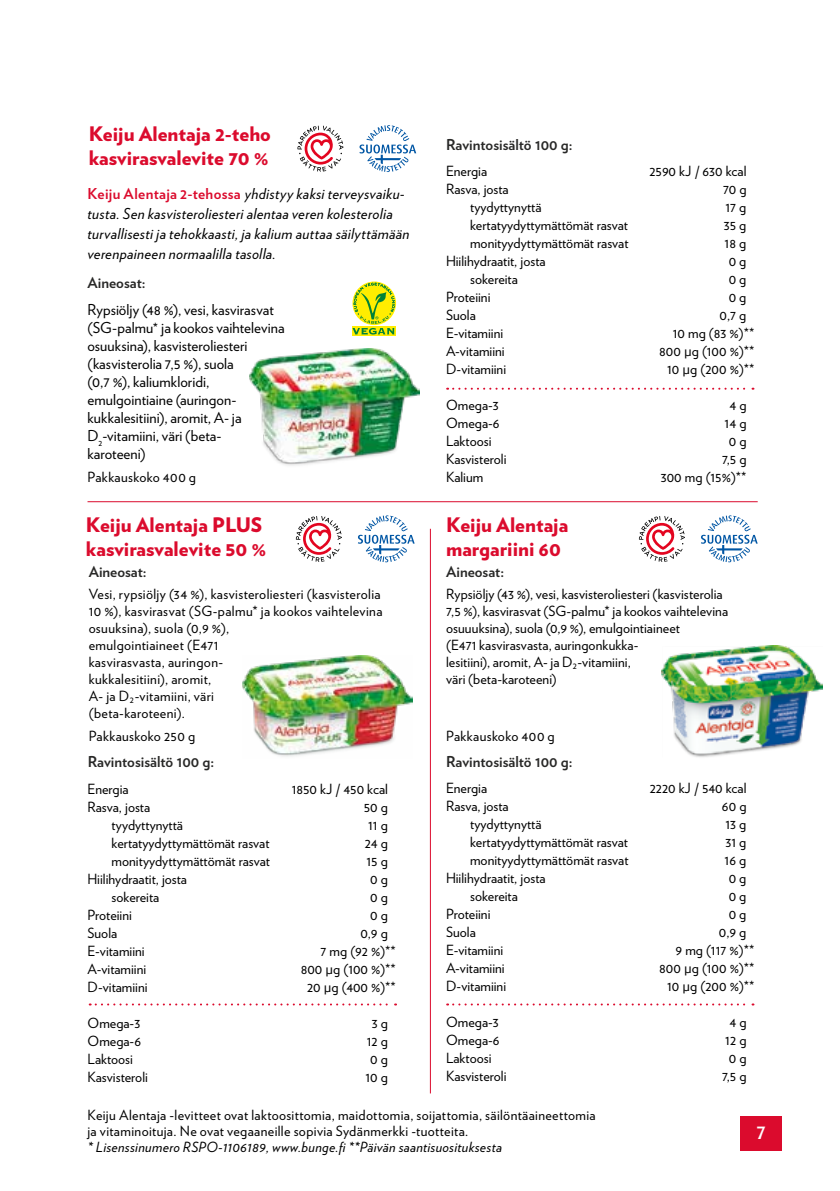
<style>
.page{position:relative;width:840px;height:1191px;background:#fff}
.page>*{position:absolute;margin:0;border:0;box-sizing:border-box;transform-origin:0 0}
.t1{font:900 20px/24px "Verlag";color:#db0b2d}
.t2{font:500 18px "Dax OT";color:#fff}
.t3{font:15px/18px "Verlag";color:#000}
.t4{font:italic 15px/20px "Verlag";letter-spacing:.02em;color:#000}
.t5{font:700 15px "Verlag";color:#282827}
.t6{font:14px/17px "Verlag";color:#000}
.t7{font:14px/17px "Verlag";letter-spacing:.025em;color:#000}
.t8{font:italic 14px "Verlag";letter-spacing:.02em;color:#000}
.s1{font-weight:700;font-style:normal;color:#db0b2d}
.s2{font-size:14px}
.s3{font-family:"Verdana";font-size:12px}
</style>
<div class="page">
<div style="left:740px;top:1116px;width:41px;height:34px;background:#db0b2d"></div>
<svg style="left:447px;top:1003px;width:306px;height:2px"></svg>
<svg style="left:447px;top:388px;width:306px;height:2px"></svg>
<svg style="left:90px;top:1003px;width:306px;height:2px"></svg>
<img style="left:661px;top:646px;width:161px;height:111px">
<img style="left:242px;top:656px;width:170px;height:101px">
<hr style="left:87px;top:501px;width:670px;height:1px;background:#db0b2d">
<hr style="left:430px;top:529px;width:1px;height:564px;background:#db0b2d">
<svg style="left:359px;top:125px;width:57px;height:47px"></svg>
<img style="left:249px;top:349px;width:170px;height:117px">
<svg style="left:352px;top:281px;width:44px;height:44px"></svg>
<div style="left:352px;top:326px;width:43px;height:10px;background:#ffed00"></div>
<svg style="left:352px;top:283px;width:42px;height:52px"></svg>
<svg style="left:297px;top:126px;width:46px;height:46px"></svg>
<svg style="left:358px;top:515px;width:56px;height:47px"></svg>
<svg style="left:296px;top:516px;width:46px;height:46px"></svg>
<svg style="left:701px;top:515px;width:56px;height:47px"></svg>
<svg style="left:638px;top:516px;width:46px;height:46px"></svg>
<h1 class="t1" style="left:89px;top:121px;width:184px">Keiju Alentaja 2-teho kasvirasvalevite 70 %</h1>
<p class="t4" style="left:87px;top:183px;width:323px"><span class="s1">Keiju Alentaja 2-tehossa</span> yhdistyy kaksi terveysvaiku&shy;tusta. Sen kasvisteroliesteri alentaa veren kolesterolia turvallisesti ja tehokkaasti, ja kalium auttaa säilyttämään verenpaineen normaalilla tasolla.</p>
<p class="t5" style="left:87px;top:271px;width:59px">Aineosat:</p>
<p class="t3" style="left:87px;top:299px;width:198px">Rypsiöljy (48 %), vesi, kasvirasvat (SG-palmu<span class="s2">*</span> ja kookos vaihtelevina osuuksina), kasvisteroliesteri (kasvisterolia 7,5 %), suola<br>(0,7 %), kaliumkloridi, emulgointiaine (auringon&shy;kukkalesitiini), aromit, A- ja<br>D<sub>2</sub>-vitamiini, väri (beta-<br>karoteeni)</p>
<p class="t7" style="left:87px;top:468px;width:110px">Pakkauskoko 400 g</p>
<p class="t5" style="left:446px;top:133px;width:128px">Ravintosisältö 100 g:</p>
<p class="t6" style="left:446px;top:162px;width:42px">Energia</p>
<p class="t6" style="left:649px;top:162px;width:98px">2590 kJ / 630 kcal</p>
<p class="t6" style="left:446px;top:180px;width:64px">Rasva, josta</p>
<p class="t6" style="left:722px;top:180px;width:25px">70 g</p>
<p class="t6" style="left:470px;top:198px;width:73px">tyydyttynyttä</p>
<p class="t6" style="left:725px;top:198px;width:22px">17 g</p>
<p class="t6" style="left:470px;top:216px;width:159px">kertatyydyttymättömät rasvat</p>
<p class="t6" style="left:723px;top:216px;width:24px">35 g</p>
<p class="t6" style="left:470px;top:234px;width:160px">monityydyttymättömät rasvat</p>
<p class="t6" style="left:724px;top:234px;width:23px">18 g</p>
<p class="t6" style="left:446px;top:252px;width:101px">Hiilihydraatit, josta</p>
<p class="t6" style="left:728px;top:252px;width:19px">0 g</p>
<p class="t6" style="left:470px;top:270px;width:49px">sokereita</p>
<p class="t6" style="left:728px;top:270px;width:19px">0 g</p>
<p class="t6" style="left:446px;top:288px;width:46px">Proteiini</p>
<p class="t6" style="left:728px;top:288px;width:19px">0 g</p>
<p class="t6" style="left:446px;top:306px;width:31px">Suola</p>
<p class="t6" style="left:719px;top:306px;width:28px">0,7 g</p>
<p class="t6" style="left:446px;top:324px;width:59px">E-vitamiini</p>
<p class="t6" style="left:672px;top:324px;width:83px">10 mg (83 %)**</p>
<p class="t6" style="left:446px;top:342px;width:60px">A-vitamiini</p>
<p class="t6" style="left:658px;top:342px;width:97px">800 <span class="s3">µ</span>g (100 %)**</p>
<p class="t6" style="left:446px;top:360px;width:61px">D-vitamiini</p>
<p class="t6" style="left:666px;top:360px;width:89px">10 <span class="s3">µ</span>g (200 %)**</p>
<p class="t6" style="left:446px;top:395px;width:54px">Omega-3</p>
<p class="t6" style="left:729px;top:395px;width:19px">4 g</p>
<p class="t6" style="left:446px;top:414px;width:55px">Omega-6</p>
<p class="t6" style="left:724px;top:414px;width:23px">14 g</p>
<p class="t6" style="left:446px;top:432px;width:47px">Laktoosi</p>
<p class="t6" style="left:728px;top:432px;width:19px">0 g</p>
<p class="t6" style="left:446px;top:450px;width:62px">Kasvisteroli</p>
<p class="t6" style="left:721px;top:450px;width:26px">7,5 g</p>
<p class="t6" style="left:446px;top:468px;width:39px">Kalium</p>
<p class="t6" style="left:660px;top:468px;width:87px">300 mg (15%)**</p>
<h1 class="t1" style="left:86px;top:511px;width:182px">Keiju Alentaja PLUS kasvirasvalevite 50 %</h1>
<h1 class="t1" style="left:446px;top:511px;width:124px">Keiju Alentaja margariini 60</h1>
<p class="t5" style="left:89px;top:559px;width:59px">Aineosat:</p>
<p class="t5" style="left:446px;top:559px;width:59px">Aineosat:</p>
<p class="t7" style="left:89px;top:585px;width:295px">Vesi, rypsiöljy (34 %), kasvisteroliesteri (kasvisterolia 10 %), kasvirasvat (SG-palmu* ja kookos vaihtelevina osuuksina), suola (0,9 %),<br>emulgointiaineet (E471<br>kasvirasvasta, auringon-<br>kukkalesitiini), aromit,<br>A- ja D<sub>2</sub>-vitamiini, väri<br>(beta-karoteeni).</p>
<p class="t7" style="left:89px;top:727px;width:108px">Pakkauskoko 250 g</p>
<p class="t6" style="left:446px;top:585px;width:283px">Rypsiöljy (43 %), vesi, kasvisteroliesteri (kasvisterolia 7,5 %), kasvirasvat (SG-palmu* ja kookos vaihtelevina osuuuksina), suola (0,9 %), emulgointiaineet<br>(E471 kasvirasvasta, auringonkukka-<br>lesitiini), aromit, A- ja D<sub>2</sub>-vitamiini,<br>väri (beta-karoteeni)</p>
<p class="t7" style="left:446px;top:726px;width:110px">Pakkauskoko 400 g</p>
<p class="t6" style="left:446px;top:779px;width:42px">Energia</p>
<p class="t6" style="left:649px;top:779px;width:98px">2220 kJ / 540 kcal</p>
<p class="t6" style="left:446px;top:797px;width:64px">Rasva, josta</p>
<p class="t6" style="left:721px;top:797px;width:26px">60 g</p>
<p class="t6" style="left:470px;top:815px;width:73px">tyydyttynyttä</p>
<p class="t6" style="left:725px;top:815px;width:22px">13 g</p>
<p class="t6" style="left:470px;top:833px;width:159px">kertatyydyttymättömät rasvat</p>
<p class="t6" style="left:725px;top:833px;width:22px">31 g</p>
<p class="t6" style="left:470px;top:851px;width:160px">monityydyttymättömät rasvat</p>
<p class="t6" style="left:724px;top:851px;width:23px">16 g</p>
<p class="t6" style="left:446px;top:869px;width:101px">Hiilihydraatit, josta</p>
<p class="t6" style="left:728px;top:869px;width:19px">0 g</p>
<p class="t6" style="left:470px;top:887px;width:49px">sokereita</p>
<p class="t6" style="left:728px;top:887px;width:19px">0 g</p>
<p class="t6" style="left:446px;top:905px;width:46px">Proteiini</p>
<p class="t6" style="left:728px;top:905px;width:19px">0 g</p>
<p class="t6" style="left:446px;top:923px;width:31px">Suola</p>
<p class="t6" style="left:718px;top:923px;width:29px">0,9 g</p>
<p class="t6" style="left:446px;top:941px;width:59px">E-vitamiini</p>
<p class="t6" style="left:675px;top:941px;width:80px">9 mg (117 %)**</p>
<p class="t6" style="left:446px;top:959px;width:60px">A-vitamiini</p>
<p class="t6" style="left:658px;top:959px;width:97px">800 <span class="s3">µ</span>g (100 %)**</p>
<p class="t6" style="left:446px;top:977px;width:61px">D-vitamiini</p>
<p class="t6" style="left:666px;top:977px;width:89px">10 <span class="s3">µ</span>g (200 %)**</p>
<p class="t6" style="left:446px;top:1013px;width:54px">Omega-3</p>
<p class="t6" style="left:729px;top:1013px;width:19px">4 g</p>
<p class="t6" style="left:446px;top:1031px;width:55px">Omega-6</p>
<p class="t6" style="left:724px;top:1031px;width:23px">12 g</p>
<p class="t6" style="left:446px;top:1049px;width:47px">Laktoosi</p>
<p class="t6" style="left:728px;top:1049px;width:19px">0 g</p>
<p class="t6" style="left:446px;top:1067px;width:62px">Kasvisteroli</p>
<p class="t6" style="left:721px;top:1067px;width:26px">7,5 g</p>
<p class="t5" style="left:88px;top:750px;width:128px">Ravintosisältö 100 g:</p>
<p class="t5" style="left:446px;top:750px;width:128px">Ravintosisältö 100 g:</p>
<p class="t6" style="left:88px;top:780px;width:42px">Energia</p>
<p class="t6" style="left:291px;top:780px;width:98px">1850 kJ / 450 kcal</p>
<p class="t6" style="left:88px;top:798px;width:64px">Rasva, josta</p>
<p class="t6" style="left:363px;top:798px;width:26px">50 g</p>
<p class="t6" style="left:112px;top:816px;width:73px">tyydyttynyttä</p>
<p class="t6" style="left:368px;top:816px;width:21px">11 g</p>
<p class="t6" style="left:112px;top:834px;width:159px">kertatyydyttymättömät rasvat</p>
<p class="t6" style="left:364px;top:834px;width:25px">24 g</p>
<p class="t6" style="left:111px;top:852px;width:160px">monityydyttymättömät rasvat</p>
<p class="t6" style="left:366px;top:852px;width:23px">15 g</p>
<p class="t6" style="left:87px;top:870px;width:101px">Hiilihydraatit, josta</p>
<p class="t6" style="left:370px;top:870px;width:19px">0 g</p>
<p class="t6" style="left:111px;top:888px;width:49px">sokereita</p>
<p class="t6" style="left:370px;top:888px;width:19px">0 g</p>
<p class="t6" style="left:87px;top:906px;width:46px">Proteiini</p>
<p class="t6" style="left:370px;top:906px;width:19px">0 g</p>
<p class="t6" style="left:87px;top:924px;width:31px">Suola</p>
<p class="t6" style="left:360px;top:924px;width:29px">0,9 g</p>
<p class="t6" style="left:87px;top:942px;width:59px">E-vitamiini</p>
<p class="t6" style="left:320px;top:942px;width:77px">7 mg (92 %)**</p>
<p class="t6" style="left:87px;top:960px;width:60px">A-vitamiini</p>
<p class="t6" style="left:300px;top:960px;width:97px">800 <span class="s3">µ</span>g (100 %)**</p>
<p class="t6" style="left:88px;top:978px;width:61px">D-vitamiini</p>
<p class="t6" style="left:307px;top:978px;width:90px">20 <span class="s3">µ</span>g (400 %)**</p>
<p class="t6" style="left:88px;top:1014px;width:54px">Omega-3</p>
<p class="t6" style="left:371px;top:1014px;width:18px">3 g</p>
<p class="t6" style="left:88px;top:1032px;width:55px">Omega-6</p>
<p class="t6" style="left:366px;top:1032px;width:23px">12 g</p>
<p class="t6" style="left:88px;top:1050px;width:47px">Laktoosi</p>
<p class="t6" style="left:370px;top:1050px;width:19px">0 g</p>
<p class="t6" style="left:88px;top:1068px;width:62px">Kasvisteroli</p>
<p class="t6" style="left:365px;top:1068px;width:24px">10 g</p>
<p class="t7" style="left:87px;top:1105px;width:509px;line-height:16px">Keiju Alentaja -levitteet ovat laktoosittomia, maidottomia, soijattomia, säilöntäaineettomia ja vitaminoituja. Ne ovat vegaaneille sopivia Sydänmerkki -tuotteita.</p>
<p class="t8" style="left:87px;top:1135px;width:416px">* Lisenssinumero RSPO-1106189, www.bunge.fi **Päivän saantisuosituksesta</p>
<p class="t2" style="left:756px;top:1121px;width:10px">7</p>
</div>
